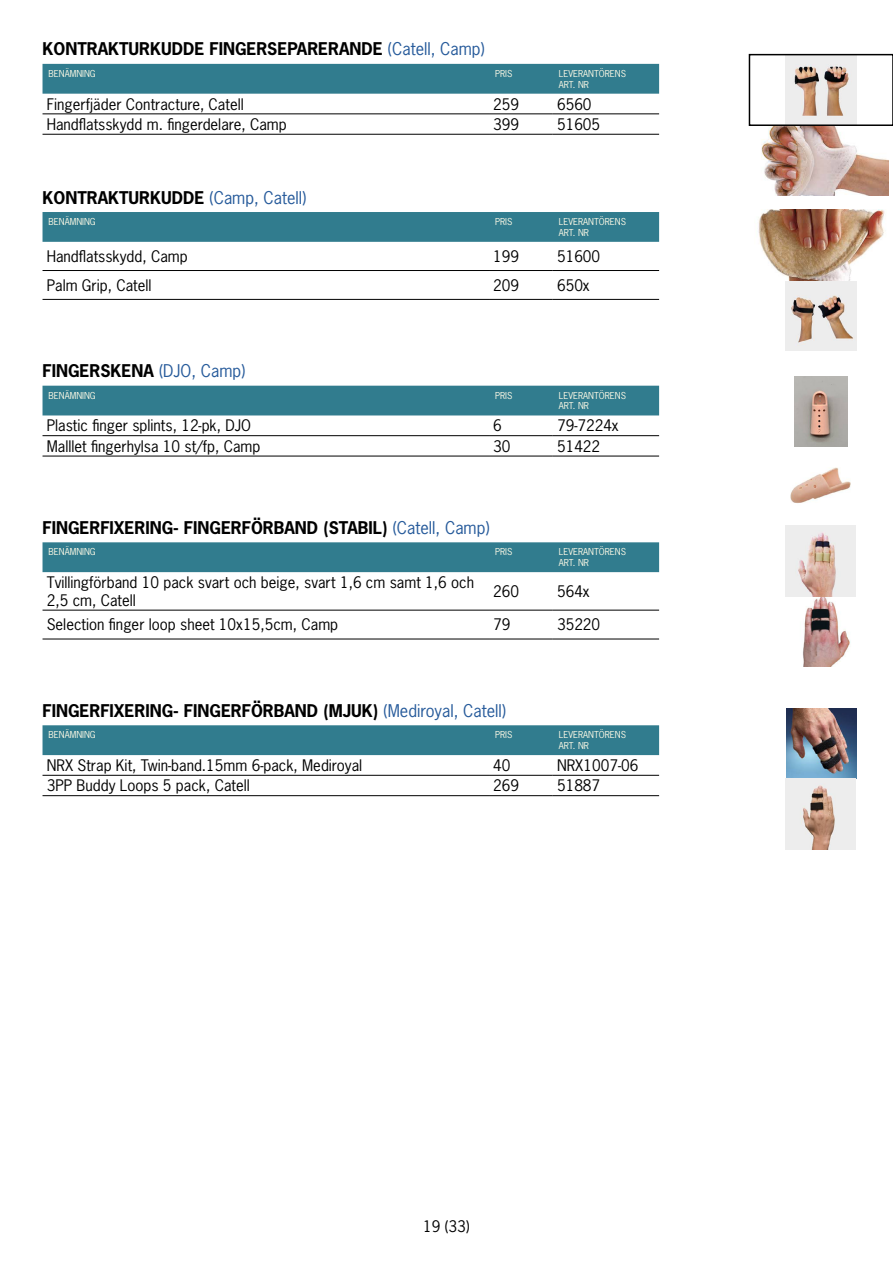
<style>
.page{position:relative;width:893px;height:1263px;background:#fff}
.page>*{position:absolute;margin:0;border:0;box-sizing:border-box;transform-origin:0 0}
.Rubrik_2{font:700 16.5px "News Gothic Std";color:#000}
.Brödtext_11pkt{font:15px/18px "News Gothic Std";color:#000}
.Tabellhuvudrad{font:9px/10.8px "News Gothic Std";color:#fefae6}
.s1{font-weight:400;color:#275b9b}
</style>
<div class="page">
<div style="left:43px;top:64px;width:616px;height:30px;background:#317c8e"></div>
<hr style="left:43px;top:114px;width:446px;height:1px;background:#000">
<hr style="left:489px;top:114px;width:64px;height:1px;background:#000">
<hr style="left:553px;top:114px;width:106px;height:1px;background:#000">
<hr style="left:43px;top:134px;width:446px;height:1px;background:#000">
<hr style="left:489px;top:134px;width:64px;height:1px;background:#000">
<hr style="left:553px;top:134px;width:106px;height:1px;background:#000">
<div style="left:43px;top:212px;width:616px;height:30px;background:#317c8e"></div>
<hr style="left:43px;top:270px;width:446px;height:1px;background:#000">
<hr style="left:489px;top:270px;width:64px;height:1px;background:#000">
<hr style="left:553px;top:270px;width:106px;height:1px;background:#000">
<hr style="left:43px;top:299px;width:446px;height:1px;background:#000">
<hr style="left:489px;top:299px;width:64px;height:1px;background:#000">
<hr style="left:553px;top:299px;width:106px;height:1px;background:#000">
<div style="left:43px;top:386px;width:616px;height:29px;background:#317c8e"></div>
<hr style="left:43px;top:435px;width:446px;height:1px;background:#000">
<hr style="left:489px;top:435px;width:64px;height:1px;background:#000">
<hr style="left:553px;top:435px;width:106px;height:1px;background:#000">
<hr style="left:43px;top:456px;width:446px;height:1px;background:#000">
<hr style="left:489px;top:456px;width:64px;height:1px;background:#000">
<hr style="left:553px;top:456px;width:106px;height:1px;background:#000">
<div style="left:43px;top:542px;width:616px;height:30px;background:#317c8e"></div>
<hr style="left:43px;top:610px;width:446px;height:1px;background:#000">
<hr style="left:489px;top:610px;width:64px;height:1px;background:#000">
<hr style="left:553px;top:610px;width:106px;height:1px;background:#000">
<hr style="left:43px;top:639px;width:446px;height:1px;background:#000">
<hr style="left:489px;top:639px;width:64px;height:1px;background:#000">
<hr style="left:553px;top:639px;width:106px;height:1px;background:#000">
<div style="left:43px;top:725px;width:616px;height:30px;background:#317c8e"></div>
<hr style="left:43px;top:775px;width:446px;height:1px;background:#000">
<hr style="left:489px;top:775px;width:64px;height:1px;background:#000">
<hr style="left:553px;top:775px;width:106px;height:1px;background:#000">
<hr style="left:43px;top:795px;width:446px;height:1px;background:#000">
<hr style="left:489px;top:795px;width:64px;height:1px;background:#000">
<hr style="left:553px;top:795px;width:106px;height:1px;background:#000">
<img style="left:786px;top:280px;width:70px;height:71px">
<img style="left:761px;top:126px;width:127px;height:70px">
<img style="left:758px;top:209px;width:127px;height:71px">
<img style="left:786px;top:57px;width:70px;height:66px">
<div style="left:749px;top:54px;width:144px;height:72px;border:2px solid #000"></div>
<img style="left:790px;top:467px;width:61px;height:36px">
<img style="left:785px;top:526px;width:71px;height:140px">
<img style="left:795px;top:376px;width:53px;height:71px">
<img style="left:785px;top:708px;width:71px;height:141px">
<h2 class="Rubrik_2" style="left:43px;top:38px;width:444px">KONTRAKTURKUDDE FINGERSEPARERANDE <span class="s1">(Catell, Camp)</span></h2>
<p class="Tabellhuvudrad" style="left:49px;top:68px;width:49px">BENÄMNING</p>
<p class="Tabellhuvudrad" style="left:495px;top:68px;width:19px">PRIS</p>
<p class="Tabellhuvudrad" style="left:559px;top:68px;width:69px">LEVERANTÖRENS<br>ART. NR</p>
<p class="Brödtext_11pkt" style="left:47px;top:95px;width:198px">Fingerfjäder Contracture, Catell</p>
<p class="Brödtext_11pkt" style="left:493px;top:95px;width:27px">259</p>
<p class="Brödtext_11pkt" style="left:557px;top:95px;width:36px">6560</p>
<p class="Brödtext_11pkt" style="left:47px;top:115px;width:241px">Handflatsskydd m. fingerdelare, Camp</p>
<p class="Brödtext_11pkt" style="left:493px;top:115px;width:27px">399</p>
<p class="Brödtext_11pkt" style="left:557px;top:115px;width:45px">51605</p>
<h2 class="Rubrik_2" style="left:43px;top:186px;width:265px">KONTRAKTURKUDDE <span class="s1">(Camp, Catell)</span></h2>
<p class="Tabellhuvudrad" style="left:49px;top:216px;width:49px">BENÄMNING</p>
<p class="Tabellhuvudrad" style="left:495px;top:216px;width:19px">PRIS</p>
<p class="Tabellhuvudrad" style="left:559px;top:216px;width:69px">LEVERANTÖRENS<br>ART. NR</p>
<p class="Brödtext_11pkt" style="left:47px;top:247px;width:143px">Handflatsskydd, Camp</p>
<p class="Brödtext_11pkt" style="left:493px;top:247px;width:27px">199</p>
<p class="Brödtext_11pkt" style="left:557px;top:247px;width:45px">51600</p>
<p class="Brödtext_11pkt" style="left:47px;top:276px;width:106px">Palm Grip, Catell</p>
<p class="Brödtext_11pkt" style="left:493px;top:276px;width:27px">209</p>
<p class="Brödtext_11pkt" style="left:557px;top:276px;width:34px">650x</p>
<h2 class="Rubrik_2" style="left:43px;top:360px;width:204px">FINGERSKENA <span class="s1">(DJO, Camp)</span></h2>
<p class="Tabellhuvudrad" style="left:49px;top:390px;width:49px">BENÄMNING</p>
<p class="Tabellhuvudrad" style="left:495px;top:390px;width:19px">PRIS</p>
<p class="Tabellhuvudrad" style="left:559px;top:390px;width:69px">LEVERANTÖRENS<br>ART. NR</p>
<p class="Brödtext_11pkt" style="left:47px;top:416px;width:206px">Plastic finger splints, 12-pk, DJO</p>
<p class="Brödtext_11pkt" style="left:493px;top:416px;width:10px">6</p>
<p class="Brödtext_11pkt" style="left:557px;top:416px;width:63px">79-7224x</p>
<p class="Brödtext_11pkt" style="left:47px;top:437px;width:215px">Malllet fingerhylsa 10 st/fp, Camp</p>
<p class="Brödtext_11pkt" style="left:493px;top:437px;width:19px">30</p>
<p class="Brödtext_11pkt" style="left:557px;top:437px;width:45px">51422</p>
<h2 class="Rubrik_2" style="left:43px;top:517px;width:449px">FINGERFIXERING- FINGERFÖRBAND (STABIL) <span class="s1">(Catell, Camp)</span></h2>
<p class="Tabellhuvudrad" style="left:49px;top:546px;width:49px">BENÄMNING</p>
<p class="Tabellhuvudrad" style="left:495px;top:546px;width:19px">PRIS</p>
<p class="Tabellhuvudrad" style="left:559px;top:546px;width:69px">LEVERANTÖRENS<br>ART. NR</p>
<p class="Brödtext_11pkt" style="left:47px;top:573px;width:429px">Tvillingförband 10 pack svart och beige, svart 1,6 cm samt 1,6 och<br>2,5 cm, Catell</p>
<p class="Brödtext_11pkt" style="left:493px;top:582px;width:27px">260</p>
<p class="Brödtext_11pkt" style="left:557px;top:582px;width:34px">564x</p>
<p class="Brödtext_11pkt" style="left:47px;top:616px;width:293px">Selection finger loop sheet 10x15,5cm, Camp</p>
<p class="Brödtext_11pkt" style="left:493px;top:616px;width:19px">79</p>
<p class="Brödtext_11pkt" style="left:557px;top:616px;width:45px">35220</p>
<h2 class="Rubrik_2" style="left:43px;top:700px;width:465px">FINGERFIXERING- FINGERFÖRBAND (MJUK) <span class="s1">(Mediroyal, Catell)</span></h2>
<p class="Tabellhuvudrad" style="left:49px;top:729px;width:49px">BENÄMNING</p>
<p class="Tabellhuvudrad" style="left:495px;top:729px;width:19px">PRIS</p>
<p class="Tabellhuvudrad" style="left:559px;top:729px;width:69px">LEVERANTÖRENS<br>ART. NR</p>
<p class="Brödtext_11pkt" style="left:47px;top:756px;width:317px">NRX Strap Kit, Twin-band.15mm 6-pack, Mediroyal</p>
<p class="Brödtext_11pkt" style="left:493px;top:756px;width:19px">40</p>
<p class="Brödtext_11pkt" style="left:557px;top:756px;width:83px">NRX1007-06</p>
<p class="Brödtext_11pkt" style="left:47px;top:776px;width:205px">3PP Buddy Loops 5 pack, Catell</p>
<p class="Brödtext_11pkt" style="left:493px;top:776px;width:27px">269</p>
<p class="Brödtext_11pkt" style="left:557px;top:776px;width:45px">51887</p>
<p class="Brödtext_11pkt" style="left:423px;top:1217px;width:48px">19 (33)</p>
</div>
